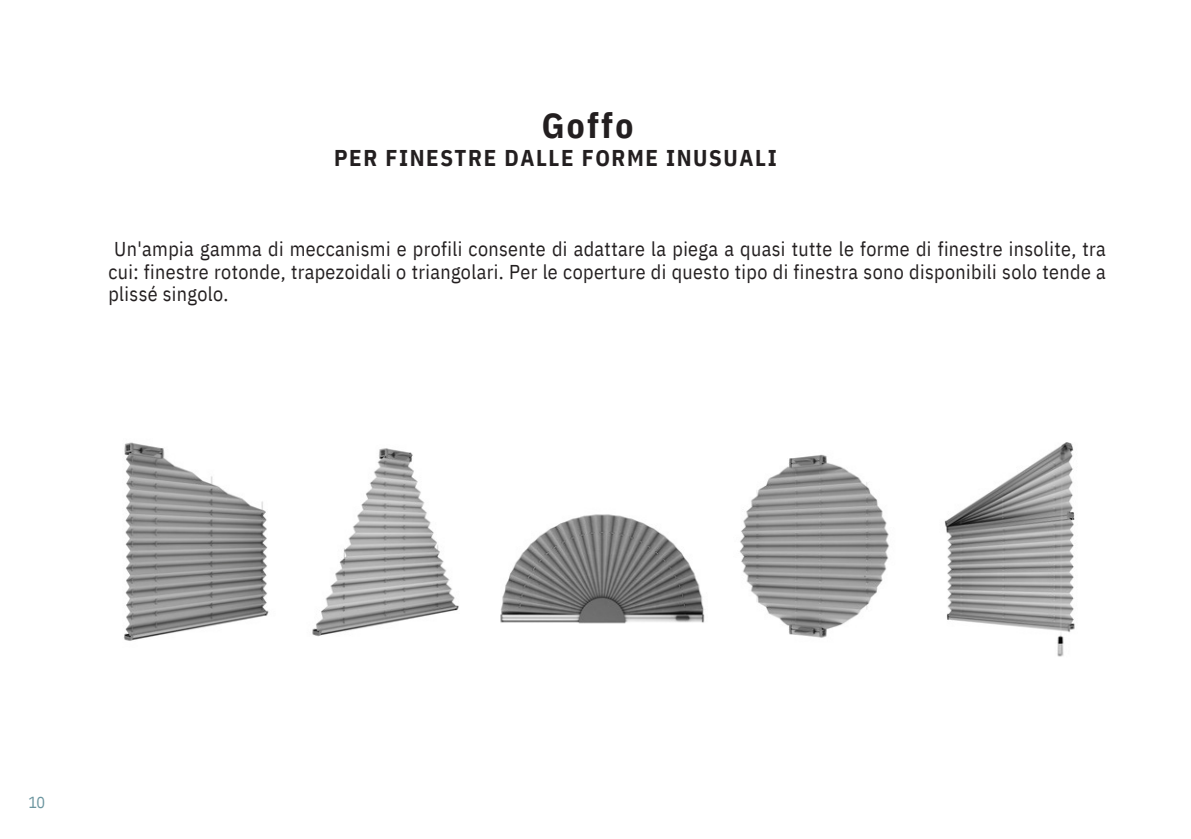
<style>
.page{position:relative;width:1191px;height:839px;background:#fff}
.page>*{position:absolute;margin:0;border:0;box-sizing:border-box;transform-origin:0 0}
.t1{font:700 35.4px "IBM Plex Sans Cond";letter-spacing:.065em;color:#231f20}
.t2{font:700 22.8px "IBM Plex Sans Cond";letter-spacing:.07em;color:#231f20}
.t3{font:20px/22.4px "IBM Plex Sans Cond";letter-spacing:.02em;color:#231f20;text-align:justify}
.t4{font:16px "IBM Plex Sans Cond";color:#6b959f}
</style>
<div class="page">
<img style="left:944px;top:442px;width:131px;height:215px">
<img style="left:123px;top:442px;width:146px;height:199px">
<img style="left:312px;top:448px;width:147px;height:189px">
<img style="left:739px;top:454px;width:151px;height:184px">
<img style="left:500px;top:514px;width:205px;height:110px">
<p class="t1" style="left:542px;top:102px;width:93px">Goffo</p>
<p class="t2" style="left:334px;top:142px;width:444px">PER FINESTRE DALLE FORME INUSUALI</p>
<p class="t3" style="left:108px;top:237px;width:999px">Un'ampia gamma di meccanismi e profili consente di adattare la piega a quasi tutte le forme di finestre insolite, tra cui: finestre rotonde, trapezoidali o triangolari. Per le coperture di questo tipo di finestra sono disponibili solo tende a plissé singolo.</p>
<p class="t4" style="left:28px;top:791px;width:18px">10</p>
</div>
